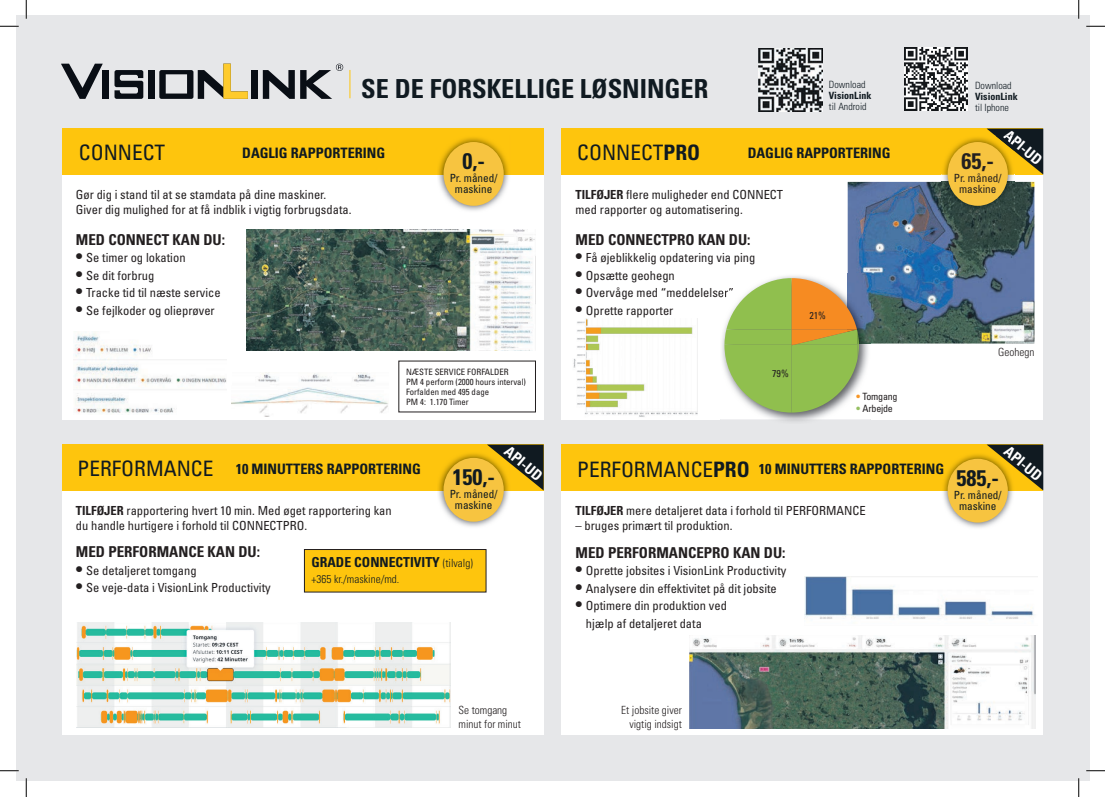
<style>
.page{position:relative;width:1105px;height:797px;background:#fff}
.page>*{position:absolute;margin:0;border:0;box-sizing:border-box;transform-origin:0 0}
.t1{font:700 condensed 26.25px "Univers";color:#101a21}
.t2{font:700 condensed 22.5px "Univers";color:#101a21}
.t3{font:700 condensed 22.5px "Univers";color:#231f20}
.t4{font:condensed 21.25px "Univers";color:#101a21}
.t5{font:700 condensed 15px "Univers";color:#231f20}
.t6{font:700 condensed 14.75px "Univers";color:#fff}
.t7{font:700 condensed 14.38px "Univers";color:#101a21}
.t8{font:700 condensed 13.75px "Univers";color:#101a21}
.t9{font:condensed 12.5px/15px "Univers";color:#231f20}
.t10{font:300 condensed 11.25px/13.8px "Univers";color:#231f20}
.t11{font:condensed 11.25px/11.2px "Univers";color:#101a21;text-align:center}
.t12{font:300 condensed 11.25px "Univers";color:#101a21}
.t13{font:condensed 11.25px/11.2px "Univers";color:#231f20;text-align:center}
.t14{font:300 condensed 10px "Univers";color:#101a21}
.t15{font:condensed 10px "Univers";letter-spacing:-.02em;color:#231f20}
.t16{font:700 condensed 10px "Univers";color:#101a21}
.t17{font:condensed 8.75px/10px "Univers";color:#231f20}
.s1{font-weight:700}
.s2{font-weight:700;font-size:16.25px}
.s3{font-weight:700;color:#f79626}
.s4{font-weight:700;color:#96c062}
.s5{font-weight:400;font-size:21.25px}
.s6{font-size:21.25px}
.s7{font-weight:300;font-size:11.25px}
</style>
<div class="page">
<div style="left:16px;top:16px;width:1073px;height:765px;background:#e6e7e9"></div>
<svg style="left:61px;top:64px;width:42px;height:35px"></svg>
<div style="left:103px;top:70px;width:6px;height:29px;background:#090e15"></div>
<div style="left:149px;top:70px;width:6px;height:29px;background:#090e15"></div>
<div style="left:251px;top:70px;width:6px;height:29px;background:#090e15"></div>
<svg style="left:115px;top:70px;width:28px;height:29px"></svg>
<svg style="left:159px;top:64px;width:89px;height:35px"></svg>
<svg style="left:263px;top:64px;width:80px;height:35px"></svg>
<svg style="left:349px;top:70px;width:1px;height:28px"></svg>
<div style="left:62px;top:129px;width:482px;height:290px;background:#fff"></div>
<div style="left:62px;top:129px;width:482px;height:46px;background:#fec50d"></div>
<img style="left:438px;top:137px;width:71px;height:74px">
<div style="left:443px;top:142px;width:61px;height:64px;background:#f7c440;border-radius:50%"></div>
<div style="left:62px;top:444px;width:482px;height:291px;background:#fff"></div>
<div style="left:62px;top:444px;width:482px;height:46px;background:#fec50d"></div>
<img style="left:437px;top:453px;width:73px;height:74px">
<div style="left:443px;top:458px;width:61px;height:63px;background:#f7c440;border-radius:50%"></div>
<img style="left:77px;top:623px;width:373px;height:104px">
<div style="left:561px;top:444px;width:482px;height:291px;background:#fff"></div>
<div style="left:561px;top:444px;width:482px;height:46px;background:#fec50d"></div>
<img style="left:941px;top:454px;width:73px;height:74px">
<div style="left:948px;top:459px;width:60px;height:63px;background:#f7c440;border-radius:50%"></div>
<img style="left:690px;top:635px;width:345px;height:93px">
<img style="left:804px;top:577px;width:230px;height:42px">
<div style="left:561px;top:129px;width:482px;height:290px;background:#fff"></div>
<div style="left:561px;top:129px;width:482px;height:46px;background:#fec50d"></div>
<img style="left:573px;top:318px;width:124px;height:99px">
<img style="left:848px;top:182px;width:186px;height:161px">
<img style="left:941px;top:137px;width:73px;height:75px">
<svg style="left:986px;top:129px;width:57px;height:45px"></svg>
<div style="left:948px;top:142px;width:60px;height:64px;background:#f7c440;border-radius:50%"></div>
<img style="left:904px;top:48px;width:63px;height:63px">
<img style="left:758px;top:48px;width:64px;height:64px">
<img style="left:73px;top:333px;width:153px;height:80px">
<img style="left:246px;top:229px;width:290px;height:122px">
<img style="left:232px;top:372px;width:156px;height:45px">
<img style="left:759px;top:274px;width:111px;height:148px">
<img style="left:848px;top:274px;width:22px;height:69px">
<svg style="left:720px;top:278px;width:139px;height:134px;background:#b0bc69"></svg>
<div style="left:304px;top:549px;width:182px;height:43px;background:#fec50d"></div>
<div style="left:304px;top:549px;width:182px;height:43px;border:1px solid #231f20"></div>
<svg style="left:487px;top:444px;width:57px;height:46px"></svg>
<svg style="left:986px;top:444px;width:57px;height:46px"></svg>
<svg style="left:0;top:25px;width:19px;height:2px"></svg>
<svg style="left:1086px;top:25px;width:19px;height:2px"></svg>
<svg style="left:0;top:770px;width:19px;height:1px"></svg>
<svg style="left:1086px;top:770px;width:19px;height:1px"></svg>
<svg style="left:25px;top:0;width:2px;height:19px"></svg>
<svg style="left:25px;top:778px;width:2px;height:19px"></svg>
<svg style="left:1078px;top:0;width:1px;height:19px"></svg>
<svg style="left:1078px;top:778px;width:1px;height:19px"></svg>
<h1 class="t1" style="left:361px;top:73px;width:349px">SE DE FORSKELLIGE LØSNINGER</h1>
<p class="t14" style="left:829px;top:78px;width:38px">Download</p>
<p class="t16" style="left:829px;top:89px;width:44px">VisionLink</p>
<p class="t14" style="left:829px;top:101px;width:39px">til Android</p>
<p class="t14" style="left:975px;top:79px;width:38px">Download</p>
<p class="t16" style="left:975px;top:90px;width:44px">VisionLink</p>
<p class="t14" style="left:975px;top:102px;width:35px">til Iphone</p>
<p class="t6" style="left:1012px;top:126px;width:46px;rotate:40deg">API-UD</p>
<h3 class="t4" style="left:79px;top:139px;width:88px">CONNECT</h3>
<h3 class="t4" style="left:577px;top:139px;width:124px">CONNECT<span class="s1">PRO</span></h3>
<p class="t9" style="left:575px;top:187px;width:209px"><span class="s1">TILFØJER</span> flere muligheder end CONNECT med rapporter og automatisering.</p>
<p class="t5" style="left:575px;top:230px;width:177px">MED CONNECTPRO KAN DU:</p>
<p class="t9" style="left:575px;top:250px;width:181px"><span class="s2">•</span> Få øjeblikkelig opdatering via ping</p>
<p class="t9" style="left:575px;top:267px;width:101px"><span class="s2">•</span> Opsætte geohegn</p>
<p class="t9" style="left:575px;top:285px;width:160px"><span class="s2">•</span> Overvåge med “meddelelser”</p>
<p class="t9" style="left:575px;top:302px;width:99px"><span class="s2">•</span> Oprette rapporter</p>
<p class="t7" style="left:748px;top:144px;width:144px">DAGLIG RAPPORTERING</p>
<p class="t7" style="left:242px;top:144px;width:144px">DAGLIG RAPPORTERING</p>
<h2 class="t3" style="left:961px;top:147px;width:34px">65,-</h2>
<p class="t13" style="left:954px;top:172px;width:49px">Pr. måned/ maskine</p>
<h2 class="t2" style="left:462px;top:147px;width:24px">0,-</h2>
<p class="t11" style="left:450px;top:172px;width:49px">Pr. måned/ maskine</p>
<p class="t9" style="left:76px;top:187px;width:277px">Gør dig i stand til at se stamdata på dine maskiner.<br>Giver dig mulighed for at få indblik i vigtig forbrugsdata.</p>
<p class="t5" style="left:76px;top:230px;width:151px">MED CONNECT KAN DU:</p>
<p class="t9" style="left:76px;top:250px;width:111px"><span class="s2">•</span> Se timer og lokation</p>
<p class="t9" style="left:76px;top:267px;width:80px"><span class="s2">•</span> Se dit forbrug</p>
<p class="t9" style="left:76px;top:285px;width:146px"><span class="s2">•</span> Tracke tid til næste service</p>
<p class="t9" style="left:76px;top:302px;width:140px"><span class="s2">•</span> Se fejlkoder og olieprøver</p>
<p class="t15" style="left:809px;top:309px;width:18px">21%</p>
<p class="t17" style="left:406px;top:367px;width:122px">NÆSTE SERVICE FORFALDER<br>PM 4 perform (2000 hours interval)<br>Forfalden med 495 dage<br>PM 4: 1.170 Timer</p>
<p class="t15" style="left:772px;top:367px;width:18px">79%</p>
<p class="t15" style="left:856px;top:390px;width:43px"><span class="s3">•</span> Tomgang</p>
<p class="t15" style="left:856px;top:402px;width:38px"><span class="s4">•</span> Arbejde</p>
<p class="t10" style="left:998px;top:345px;width:38px">Geohegn</p>
<p class="t6" style="left:512px;top:442px;width:46px;rotate:40deg">API-UD</p>
<p class="t6" style="left:1012px;top:442px;width:46px;rotate:40deg">API-UD</p>
<p class="t7" style="left:78px;top:460px;width:345px"><span class="s5">PERFORMANCE</span> 10 MINUTTERS RAPPORTERING</p>
<p class="t7" style="left:577px;top:460px;width:368px"><span class="s5">PERFORMANCE</span><span class="s6">PRO</span> 10 MINUTTERS RAPPORTERING</p>
<h2 class="t2" style="left:452px;top:463px;width:44px">150,-</h2>
<p class="t11" style="left:450px;top:488px;width:49px">Pr. måned/ maskine</p>
<h2 class="t2" style="left:956px;top:463px;width:44px">585,-</h2>
<p class="t11" style="left:954px;top:489px;width:49px">Pr. måned/ maskine</p>
<p class="t9" style="left:76px;top:502px;width:317px"><span class="s1">TILFØJER</span> rapportering hvert 10 min. Med øget rapportering kan du handle hurtigere i forhold til CONNECTPRO.</p>
<p class="t5" style="left:76px;top:543px;width:186px">MED PERFORMANCE KAN DU:</p>
<p class="t9" style="left:76px;top:562px;width:122px"><span class="s2">•</span> Se detaljeret tomgang</p>
<p class="t9" style="left:76px;top:580px;width:196px"><span class="s2">•</span> Se veje-data i VisionLink Productivity</p>
<p class="t9" style="left:575px;top:502px;width:292px"><span class="s1">TILFØJER</span> mere detaljeret data i forhold til PERFORMANCE</p>
<p class="t9" style="left:575px;top:517px;width:158px">– bruges primært til produktion.</p>
<p class="t5" style="left:575px;top:543px;width:212px">MED PERFORMANCEPRO KAN DU:</p>
<p class="t9" style="left:575px;top:563px;width:212px"><span class="s2">•</span> Oprette jobsites i VisionLink Productivity</p>
<p class="t9" style="left:575px;top:580px;width:203px"><span class="s2">•</span> Analysere din effektivitet på dit jobsite</p>
<p class="t9" style="left:586px;top:596px;width:142px;line-height:17.5px;text-indent:-10px"><span class="s2">•</span> Optimere din produktion ved hjælp af detaljeret data</p>
<p class="t8" style="left:311px;top:553px;width:163px">GRADE CONNECTIVITY <span class="s7">(tilvalg)</span></p>
<p class="t12" style="left:311px;top:572px;width:89px">+365 kr./maskine/md.</p>
<p class="t10" style="left:459px;top:703px;width:64px">Se tomgang minut for minut</p>
<p class="t10" style="left:621px;top:703px;width:62px;text-align:right">Et jobsite giver vigtig indsigt</p>
</div>
